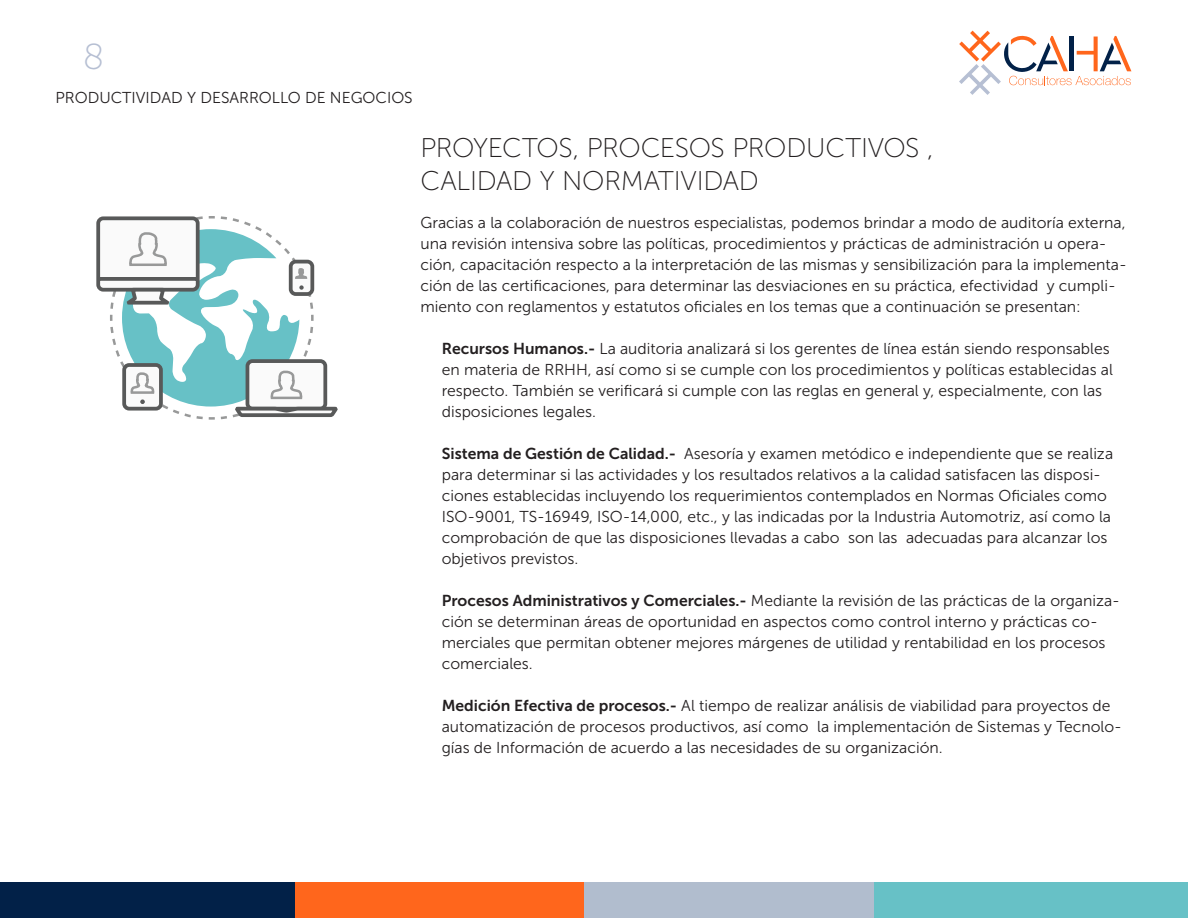
<style>
.page{position:relative;width:1188px;height:918px;background:#fff}
.page>*{position:absolute;margin:0;border:0;box-sizing:border-box;transform-origin:0 0}
.t1{font:36px "Museo Sans 100";color:#b6bfd3}
.t2{font:27px/32.4px "Museo Sans 100";letter-spacing:-.01em;color:#231f20}
.t3{font:15.75px/21px "Museo Sans 300";color:#231f20}
.s1{font-family:"Museo Sans 700"}
</style>
<div class="page">
<div style="left:0;top:882px;width:295px;height:36px;background:#022148"></div>
<div style="left:295px;top:882px;width:290px;height:36px;background:#ff661c"></div>
<div style="left:874px;top:882px;width:314px;height:36px;background:#67c1c6"></div>
<div style="left:585px;top:882px;width:289px;height:36px;background:#b1bdce"></div>
<svg style="left:959px;top:31px;width:172px;height:64px"></svg>
<svg style="left:96px;top:216px;width:242px;height:204px"></svg>
<h1 class="t1" style="left:83px;top:38px;width:23px">8</h1>
<p class="t3" style="left:56px;top:88px;width:359px">PRODUCTIVIDAD Y DESARROLLO DE NEGOCIOS</p>
<h2 class="t2" style="left:420px;top:132px;width:515px">PROYECTOS, PROCESOS PRODUCTIVOS ,<br>CALIDAD Y NORMATIVIDAD</h2>
<p class="t3" style="left:420px;top:212px;width:708px">Gracias a la colaboración de nuestros especialistas, podemos brindar a modo de auditoría externa, una revisión intensiva sobre las políticas, procedimientos y prácticas de administración u opera&shy;ción, capacitación respecto a la interpretación de las mismas y sensibilización para la implementa&shy;ción de las certificaciones, para determinar las desviaciones en su práctica, efectividad y cumpli&shy;miento con reglamentos y estatutos oficiales en los temas que a continuación se presentan:</p>
<p class="t3" style="left:442px;top:338px;width:673px"><span class="s1">Recursos Humanos.-</span> La auditoria analizará si los gerentes de línea están siendo responsables en materia de RRHH, así como si se cumple con los procedimientos y políticas establecidas al respecto. También se verificará si cumple con las reglas en general y, especialmente, con las disposiciones legales.</p>
<p class="t3" style="left:442px;top:443px;width:673px"><span class="s1">Sistema de Gestión de Calidad.-</span> Asesoría y examen metódico e independiente que se realiza para determinar si las actividades y los resultados relativos a la calidad satisfacen las disposi&shy;ciones establecidas incluyendo los requerimientos contemplados en Normas Oficiales como ISO-9001, TS-16949, ISO-14,000, etc., y las indicadas por la Industria Automotriz, así como la comprobación de que las disposiciones llevadas a cabo son las adecuadas para alcanzar los objetivos previstos.</p>
<p class="t3" style="left:442px;top:590px;width:680px"><span class="s1">Procesos Administrativos y Comerciales.-</span> Mediante la revisión de las prácticas de la organiza&shy;ción se determinan áreas de oportunidad en aspectos como control interno y prácticas co&shy;merciales que permitan obtener mejores márgenes de utilidad y rentabilidad en los procesos comerciales.</p>
<p class="t3" style="left:442px;top:695px;width:682px"><span class="s1">Medición Efectiva de procesos.-</span> Al tiempo de realizar análisis de viabilidad para proyectos de automatización de procesos productivos, así como la implementación de Sistemas y Tecnolo&shy;gías de Información de acuerdo a las necesidades de su organización.</p>
</div>
